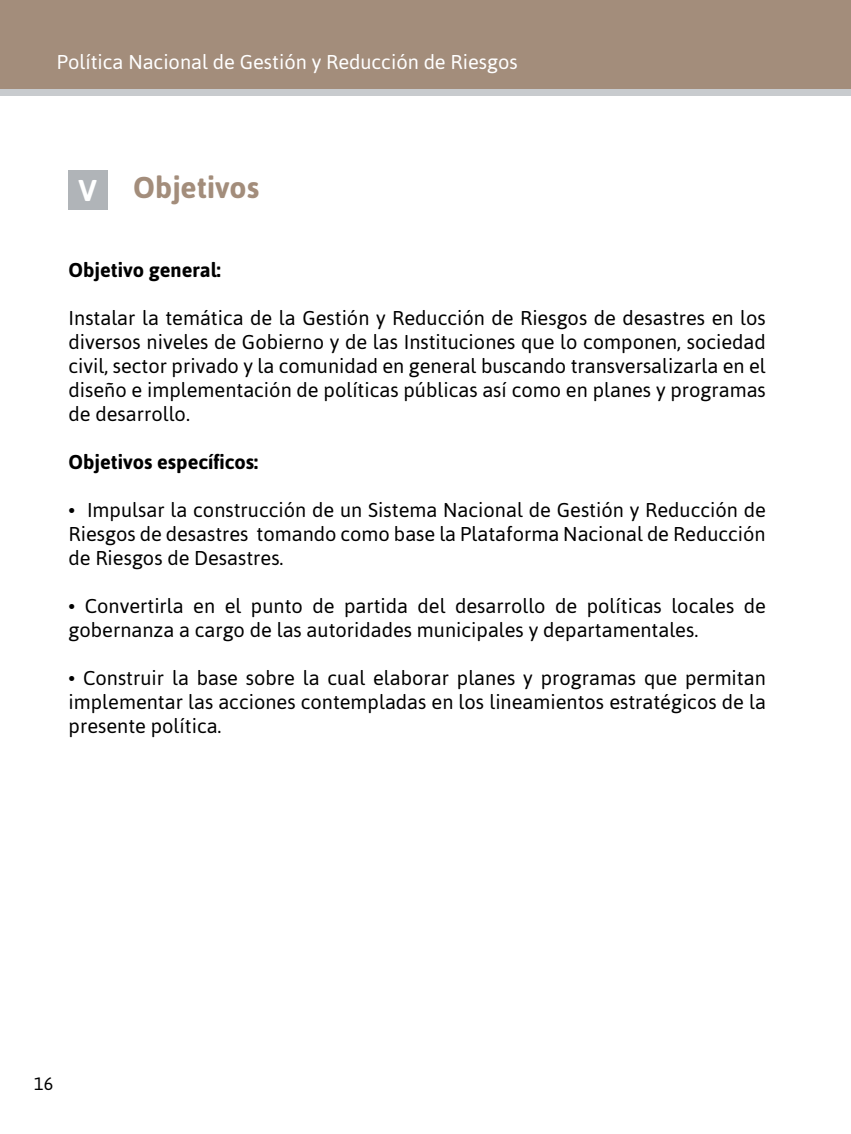
<style>
.page{position:relative;width:851px;height:1134px;background:#fff}
.page>*{position:absolute;margin:0;border:0;box-sizing:border-box;transform-origin:0 0}
.t1{font:700 30px "Asap";color:#a38d7b}
.t2{font:20px/24px "Asap";color:#000;text-align:justify}
.t3{font:20px "Asap";color:#fff}
.t4{font:700 20px "Asap";color:#000}
.t5{font:18px "Asap";color:#000}
.s1{color:#fff}
</style>
<div class="page">
<div style="left:0;top:0;width:850px;height:89px;background:#a38d7b"></div>
<div style="left:0;top:89px;width:850px;height:6px;background:#c8cbce"></div>
<div style="left:68px;top:170px;width:39px;height:39px;background:#b0b4b8"></div>
<p class="t3" style="left:57px;top:50px;width:462px">Política Nacional de Gestión y Reducción de Riesgos</p>
<h1 class="t1" style="left:78px;top:170px;width:182px"><span class="s1">V</span> Objetivos</h1>
<p class="t4" style="left:69px;top:258px;width:154px">Objetivo general:</p>
<p class="t2" style="left:69px;top:305px;width:698px">Instalar la temática de la Gestión y Reducción de Riesgos de desastres en los diversos niveles de Gobierno y de las Instituciones que lo componen, sociedad civil, sector privado y la comunidad en general buscando transversalizarla en el diseño e implementación de políticas públicas así como en planes y programas de desarrollo.</p>
<p class="t4" style="left:69px;top:450px;width:191px">Objetivos específicos:</p>
<p class="t2" style="left:69px;top:497px;width:698px">• Impulsar la construcción de un Sistema Nacional de Gestión y Reducción de Riesgos de desastres tomando como base la Plataforma Nacional de Reducción de Riesgos de Desastres.</p>
<p class="t2" style="left:69px;top:593px;width:698px">• Convertirla en el punto de partida del desarrollo de políticas locales de gobernanza a cargo de las autoridades municipales y departamentales.</p>
<p class="t2" style="left:69px;top:665px;width:698px">• Construir la base sobre la cual elaborar planes y programas que permitan implementar las acciones contempladas en los lineamientos estratégicos de la presente política.</p>
<p class="t5" style="left:34px;top:1073px;width:21px">16</p>
</div>
